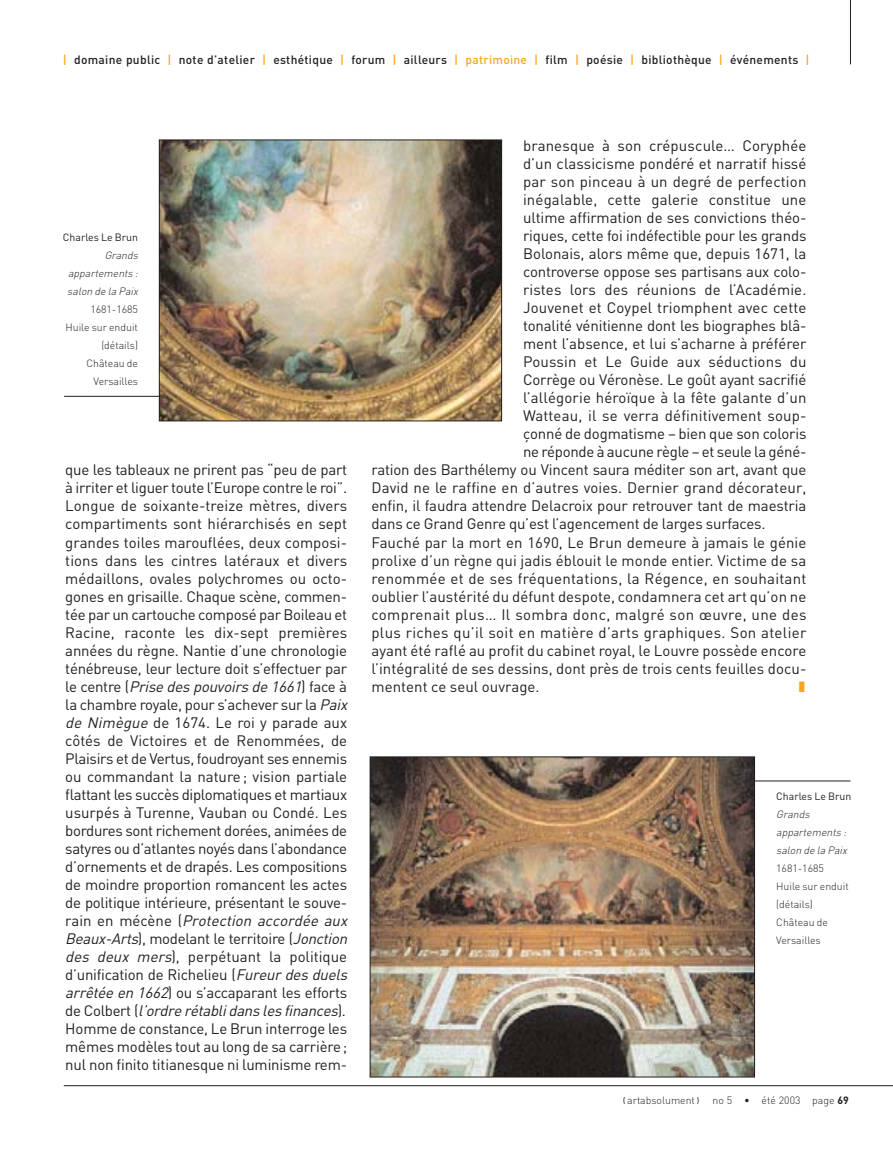
<style>
.page{position:relative;width:893px;height:1149px;background:#fff}
.page>*{position:absolute;margin:0;border:0;box-sizing:border-box;transform-origin:0 0}
.t1{font:15px/18px "DIN";letter-spacing:-.005em;color:#231f20}
.t2{font:15px "DIN";letter-spacing:.02em;color:#231f20}
.t3{font:15px "DIN";letter-spacing:.015em;color:#231f20}
.t4{font:15px "DIN";letter-spacing:.025em;color:#231f20}
.t5{font:500 12px "DIN";letter-spacing:.025em;color:#231f20}
.t6{font:300 10.5px/18px "DIN";color:#231f20;text-align:right}
.t7{font:italic 300 10.5px/18px "DIN";color:#231f20;text-align:justify}
.t8{font:10.5px "DIN";color:#231f20}
.s1{color:#faa61a}
.s2{font-style:italic}
.s3{font-family:"Isonorm 3098 Monospaced";font-weight:400}
.s4{font-weight:700}
</style>
<div class="page">
<hr style="left:850px;top:1px;width:1px;height:63px;background:#231f20">
<hr style="left:64px;top:1085px;width:829px;height:1px;background:#231f20">
<hr style="left:64px;top:396px;width:116px;height:1px;background:#231f20">
<svg style="left:159px;top:140px;width:692px;height:641px"></svg>
<img style="left:372px;top:758px;width:381px;height:316px">
<div style="left:370px;top:756px;width:385px;height:320px;border:1px solid #231f20"></div>
<svg style="left:799px;top:681px;width:5px;height:10px"></svg>
<p class="t5" style="left:63px;top:55px;width:748px"><span class="s1">|</span> domaine public <span class="s1">|</span> note d’atelier <span class="s1">|</span> esthétique <span class="s1">|</span> forum <span class="s1">|</span> ailleurs <span class="s1">| patrimoine |</span> film <span class="s1">|</span> poésie <span class="s1">|</span> bibliothèque <span class="s1">|</span> événements <span class="s1">|</span></p>
<p class="t8" style="left:63px;top:234px;width:77px">Charles Le Brun</p>
<p class="t7" style="left:67px;top:248px;width:74px;text-indent:37px">Grands appartements : salon de la Paix</p>
<p class="t6" style="left:66px;top:302px;width:74px">1681-1685<br>Huile sur enduit (détails)<br>Château de<br>Versailles</p>
<p class="t1" style="left:65px;top:462px;width:286px">que les tableaux ne prirent pas “peu de part à irriter et liguer toute l’Europe contre le roi”.<br>Longue de soixante-treize mètres, divers compartiments sont hiérarchisés en sept grandes toiles marouflées, deux composi&shy;tions dans les cintres latéraux et divers médaillons, ovales polychromes ou octo&shy;gones en grisaille. Chaque scène, commen&shy;tée par un cartouche composé par Boileau et Racine, raconte les dix-sept premières années du règne. Nantie d’une chronologie ténébreuse, leur lecture doit s’effectuer par l e c e n t re ( <span class="s2">Prise des pouvoirs de 1661</span>) fa c e à la chambre royale, pour s’achever sur la <span class="s2">Paix de Nimègue</span> de 1674. Le roi y parade aux côtés de Victoires et de Renommées, de Plaisirs et de Vertus, foudroyant ses ennemis ou commandant la nature ; vision partiale flattant les succès diplomatiques et martiaux usurpés à Turenne, Vauban ou Condé. Les bordures sont richement dorées, animées de satyres ou d’atlantes noyés dans l’abondance d’ornements et de drapés. Les compositions de moindre proportion romancent les actes de politique intérieure, présentant le souve&shy;ra i n e n m é c è n e ( <span class="s2">Protection accordée aux Beaux-Arts</span>), modelant le territoire (<span class="s2">Jonction des deux mers</span>), perpétuant la politique d’unification de Richelieu (<span class="s2">Fureur des duels arrêtée en 1662</span>) ou s’accaparant les efforts d e C o l b e rt ( <span class="s2">l’ordre rétablidans les finances</span>) .<br>Homme de constance, Le Brun interroge les mêmes modèles tout au long de sa carrière; nul non finito titianesque ni luminisme rem-</p>
<p class="t1" style="left:523px;top:138px;width:285px">branesque à son crépuscule… Coryphée</p>
<p class="t1" style="left:523px;top:156px;width:285px">d’un classicisme pondéré et narratif hissé</p>
<p class="t1" style="left:523px;top:174px;width:285px">par son pinceau à un degré de perfection</p>
<p class="t1" style="left:523px;top:192px;width:285px">inégalable, cette galerie constitue une</p>
<p class="t1" style="left:523px;top:210px;width:285px">ultime affirmation de ses convictions théo-</p>
<p class="t1" style="left:523px;top:228px;width:285px">riques, cette foi indéfectible pour les grands</p>
<p class="t1" style="left:523px;top:246px;width:285px">Bolonais, alors même que, depuis 1671, la</p>
<p class="t1" style="left:523px;top:264px;width:285px">controverse oppose ses partisans aux colo-</p>
<p class="t1" style="left:523px;top:282px;width:285px">ristes lors des réunions de l’Académie.</p>
<p class="t1" style="left:523px;top:300px;width:285px">Jouvenet et Coypel triomphent avec cette</p>
<p class="t1" style="left:523px;top:318px;width:285px">tonalité vénitienne dont les biographes blâ-</p>
<p class="t1" style="left:523px;top:336px;width:285px">ment l’absence, et lui s’acharne à préférer</p>
<p class="t1" style="left:523px;top:354px;width:285px">Poussin et Le Guide aux séductions du</p>
<p class="t1" style="left:523px;top:372px;width:285px">Corrège ou Véronèse. Le goût ayant sacrifié</p>
<p class="t1" style="left:523px;top:390px;width:285px">l’allégorie héroïque à la fête galante d’un</p>
<p class="t1" style="left:523px;top:408px;width:285px">Watteau, il se verra définitivement soup-</p>
<p class="t1" style="left:523px;top:426px;width:285px">çonné de dogmatisme – bien que son coloris</p>
<p class="t1" style="left:523px;top:444px;width:285px">ne réponde à aucune règle – et seule la géné-</p>
<p class="t1" style="left:371px;top:462px;width:436px">ration des Barthélemy ou Vincent saura méditer son art, avant que</p>
<p class="t1" style="left:371px;top:480px;width:436px">David ne le raffine en d’autres voies. Dernier grand décorateur,</p>
<p class="t1" style="left:371px;top:498px;width:436px">enfin, il faudra attendre Delacroix pour retrouver tant de maestria</p>
<p class="t1" style="left:371px;top:516px;width:396px">dans ce Grand Genre qu’est l’agencement de larges surfaces.</p>
<p class="t1" style="left:371px;top:534px;width:436px">Fauché par la mort en 1690, Le Brun demeure à jamais le génie</p>
<p class="t1" style="left:371px;top:552px;width:436px">prolixe d’un règne qui jadis éblouit le monde entier. Victime de sa</p>
<p class="t3" style="left:371px;top:572px;width:436px">renommée et de ses fréquentations, la Régence, en souhaitant</p>
<p class="t1" style="left:371px;top:588px;width:436px">oublier l’austérité du défunt despote, condamnera cet art qu’on ne</p>
<p class="t4" style="left:371px;top:608px;width:436px">comprenait plus… Il sombra donc, malgré son œuvre, une des</p>
<p class="t2" style="left:371px;top:626px;width:436px">plus riches qu’il soit en matière d’arts graphiques. Son atelier</p>
<p class="t1" style="left:371px;top:642px;width:436px">ayant été raflé au profit du cabinet royal, le Louvre possède encore</p>
<p class="t1" style="left:371px;top:660px;width:436px">l’intégralité de ses dessins, dont près de trois cents feuilles docu-</p>
<p class="t1" style="left:371px;top:678px;width:170px">mentent ce seul ouvrage.</p>
<p class="t8" style="left:776px;top:792px;width:77px">Charles Le Brun</p>
<p class="t7" style="left:776px;top:806px;width:74px;text-align:left">Grands appartements : salon de la Paix</p>
<p class="t6" style="left:776px;top:860px;width:74px;text-align:left">1681-1685<br>Huile sur enduit (détails)<br>Château de<br>Versailles</p>
<p class="t6" style="left:621px;top:1092px;width:229px"><span class="s3">(</span>artabsolument<span class="s3">)</span> no 5 • été 2003 page <span class="s4">69</span></p>
</div>
